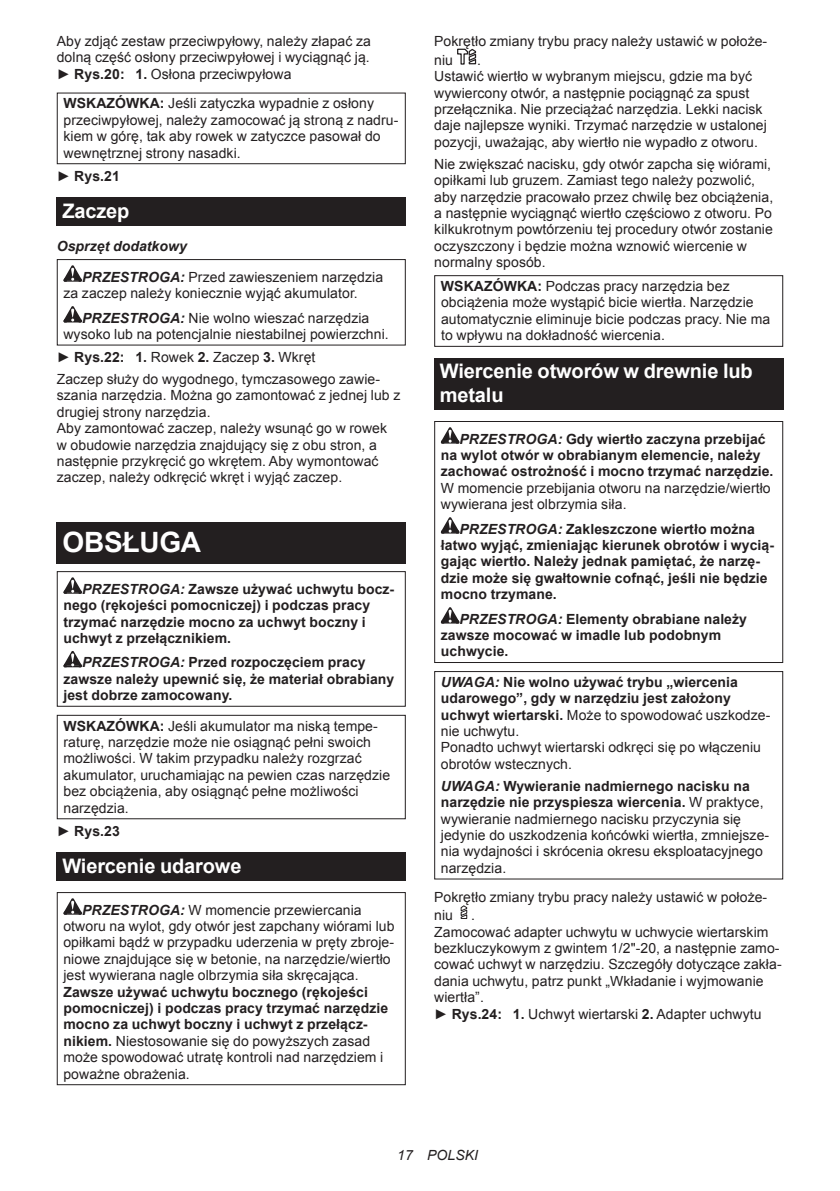
<style>
.page{position:relative;width:840px;height:1191px;background:#fff}
.page>*{position:absolute;margin:0;border:0;box-sizing:border-box;transform-origin:0 0}
.t1{font:700 28px "Arial";letter-spacing:-.01em;color:#fff}
.t2{font:700 20px/23.4px "Arial";letter-spacing:-.01em;color:#fff}
.t3{font:14px/16.4px "Arial";letter-spacing:.005em;color:#231f20}
.t4{font:700 14px/16.4px "Arial";letter-spacing:.005em;color:#231f20}
.t5{font:italic 700 14px/30.6px "Arial";letter-spacing:.005em;color:#231f20}
.t6{font:italic 14px "Arial";letter-spacing:.005em;color:#231f20}
.s1{font-weight:700}
.s2{font-weight:400}
.s3{font-weight:400;font-style:normal}
.s4{font-weight:700;font-style:italic}
.s5{font-style:italic}
</style>
<div class="page">
<div style="left:57px;top:93px;width:348px;height:71px;border:1px solid #231f20"></div>
<div style="left:57px;top:198px;width:348px;height:28px;background:#231f20"></div>
<svg style="left:63px;top:265px;width:19px;height:17px"></svg>
<svg style="left:63px;top:306px;width:19px;height:16px"></svg>
<div style="left:57px;top:259px;width:348px;height:86px;border:1px solid #231f20"></div>
<div style="left:57px;top:522px;width:348px;height:41px;background:#231f20"></div>
<svg style="left:63px;top:577px;width:19px;height:17px"></svg>
<svg style="left:63px;top:651px;width:19px;height:16px"></svg>
<div style="left:57px;top:571px;width:348px;height:136px;border:1px solid #231f20"></div>
<div style="left:57px;top:715px;width:348px;height:104px;border:1px solid #231f20"></div>
<div style="left:57px;top:852px;width:348px;height:29px;background:#231f20"></div>
<svg style="left:63px;top:898px;width:19px;height:16px"></svg>
<div style="left:57px;top:892px;width:348px;height:193px;border:1px solid #231f20"></div>
<svg style="left:457px;top:48px;width:20px;height:17px"></svg>
<div style="left:434px;top:275px;width:348px;height:72px;border:1px solid #231f20"></div>
<div style="left:434px;top:358px;width:348px;height:52px;background:#231f20"></div>
<svg style="left:440px;top:427px;width:19px;height:16px"></svg>
<svg style="left:440px;top:517px;width:19px;height:16px"></svg>
<svg style="left:440px;top:607px;width:19px;height:16px"></svg>
<div style="left:434px;top:421px;width:348px;height:242px;border:1px solid #231f20"></div>
<div style="left:434px;top:671px;width:348px;height:208px;border:1px solid #231f20"></div>
<svg style="left:460px;top:905px;width:7px;height:14px"></svg>
<p class="t3" style="left:57px;top:33px;width:315px;text-align:justify">Aby zdjąć zestaw przeciwpyłowy, należy złapać za dolną część osłony przeciwpyłowej i wyciągnąć ją. ► <span class="s1">Rys.20: 1.</span> Osłona przeciwpyłowa</p>
<p class="t3" style="left:63px;top:95px;width:336px"><span class="s1">WSKAZÓWKA:</span> Jeśli zatyczka wypadnie z osłony przeciwpyłowej, należy zamocować ją stroną z nadru&shy;kiem w górę, tak aby rowek w zatyczce pasował do wewnętrznej strony nasadki.</p>
<p class="t4" style="left:57px;top:168px;width:65px"><span class="s2">►</span> Rys.21</p>
<h2 class="t2" style="left:62px;top:199px;width:68px">Zaczep</h2>
<p class="t5" style="left:82px;top:231px;width:302px;text-indent:-25px">Osprzęt dodatkowy<br>PRZESTROGA: <span class="s3">Przed zawieszeniem narzędzia</span></p>
<p class="t3" style="left:82px;top:281px;width:288px;line-height:24.4px;text-indent:-19px">za zaczep należy koniecznie wyjąć akumulator.<br><span class="s4">PRZESTROGA:</span> Nie wolno wieszać narzędzia</p>
<p class="t3" style="left:57px;top:323px;width:333px;line-height:22.6px;text-indent:7px">wysoko lub na potencjalnie niestabilnej powierzchni. ► <span class="s1">Rys.22: 1.</span> Rowek <span class="s1">2.</span> Zaczep <span class="s1">3.</span> Wkręt<br>Zaczep służy do wygodnego, tymczasowego zawie-</p>
<p class="t3" style="left:57px;top:387px;width:345px">szania narzędzia. Można go zamontować z jednej lub z drugiej strony narzędzia.<br>Aby zamontować zaczep, należy wsunąć go w rowek w obudowie narzędzia znajdujący się z obu stron, a następnie przykręcić go wkrętem. Aby wymontować zaczep, należy odkręcić wkręt i wyjąć zaczep.</p>
<h1 class="t1" style="left:62px;top:523px;width:140px">OBSŁUGA</h1>
<p class="t4" style="left:63px;top:581px;width:332px;text-indent:19px"><span class="s5">PRZESTROGA:</span> Zawsze używać uchwytu bocz&shy;nego (rękojeści pomocniczej) i podczas pracy trzymać narzędzie mocno za uchwyt boczny i uchwyt z przełącznikiem.</p>
<p class="t4" style="left:63px;top:654px;width:332px;text-indent:19px"><span class="s5">PRZESTROGA:</span> Przed rozpoczęciem pracy zawsze należy upewnić się, że materiał obrabiany jest dobrze zamocowany.</p>
<p class="t3" style="left:63px;top:717px;width:328px"><span class="s1">WSKAZÓWKA:</span> Jeśli akumulator ma niską tempe&shy;raturę, narzędzie może nie osiągnąć pełni swoich możliwości. W takim przypadku należy rozgrzać akumulator, uruchamiając na pewien czas narzędzie bez obciążenia, aby osiągnąć pełne możliwości narzędzia.</p>
<p class="t4" style="left:57px;top:823px;width:65px"><span class="s2">►</span> Rys.23</p>
<h2 class="t2" style="left:62px;top:854px;width:180px">Wiercenie udarowe</h2>
<p class="t3" style="left:63px;top:901px;width:332px;text-indent:19px"><span class="s4">PRZESTROGA:</span> W momencie przewiercania otworu na wylot, gdy otwór jest zapchany wiórami lub opiłkami bądź w przypadku uderzenia w pręty zbroje&shy;niowe znajdujące się w betonie, na narzędzie/wiertło jest wywierana nagle olbrzymia siła skręcająca.</p>
<p class="t4" style="left:63px;top:984px;width:326px">Zawsze używać uchwytu bocznego (rękojeści pomocniczej) i podczas pracy trzymać narzędzie mocno za uchwyt boczny i uchwyt z przełącz&shy;nikiem. <span class="s2">Niestosowanie się do powyższych zasad może spowodować utratę kontroli nad narzędziem i poważne obrażenia.</span></p>
<p class="t3" style="left:434px;top:32px;width:334px;line-height:18.8px">Pokrętło zmiany trybu pracy należy ustawić w położe&shy;niu</p>
<p class="t3" style="left:434px;top:52px;width:334px;text-indent:43px">.<br>Ustawić wiertło w wybranym miejscu, gdzie ma być wywiercony otwór, a następnie pociągnąć za spust przełącznika. Nie przeciążać narzędzia. Lekki nacisk daje najlepsze wyniki. Trzymać narzędzie w ustalonej pozycji, uważając, aby wiertło nie wypadło z otworu.</p>
<p class="t3" style="left:434px;top:156px;width:340px">Nie zwiększać nacisku, gdy otwór zapcha się wiórami, opiłkami lub gruzem. Zamiast tego należy pozwolić, aby narzędzie pracowało przez chwilę bez obciążenia, a następnie wyciągnąć wiertło częściowo z otworu. Po kilkukrotnym powtórzeniu tej procedury otwór zostanie oczyszczony i będzie można wznowić wiercenie w normalny sposób.</p>
<p class="t3" style="left:441px;top:278px;width:330px"><span class="s1">WSKAZÓWKA:</span> Podczas pracy narzędzia bez obciążenia może wystąpić bicie wiertła. Narzędzie automatycznie eliminuje bicie podczas pracy. Nie ma to wpływu na dokładność wiercenia.</p>
<h2 class="t2" style="left:439px;top:360px;width:314px">Wiercenie otworów w drewnie lub metalu</h2>
<p class="t4" style="left:440px;top:431px;width:334px;text-indent:19px"><span class="s5">PRZESTROGA:</span> Gdy wiertło zaczyna przebijać na wylot otwór w obrabianym elemencie, należy zachować ostrożność i mocno trzymać narzędzie.</p>
<p class="t3" style="left:440px;top:480px;width:331px">W momencie przebijania otworu na narzędzie/wiertło wywierana jest olbrzymia siła.</p>
<p class="t4" style="left:440px;top:521px;width:334px;text-indent:19px"><span class="s5">PRZESTROGA:</span> Zakleszczone wiertło można łatwo wyjąć, zmieniając kierunek obrotów i wycią&shy;gając wiertło. Należy jednak pamiętać, że narzę&shy;dzie może się gwałtownie cofnąć, jeśli nie będzie mocno trzymane.</p>
<p class="t4" style="left:440px;top:611px;width:307px;text-indent:19px"><span class="s5">PRZESTROGA:</span> Elementy obrabiane należy zawsze mocować w imadle lub podobnym uchwycie.</p>
<p class="t3" style="left:440px;top:674px;width:331px"><span class="s4">UWAGA:</span> <span class="s1">Nie wolno używać trybu „wiercenia udarowego”, gdy w narzędziu jest założony uchwyt wiertarski.</span> Może to spowodować uszkodze&shy;nie uchwytu.<br>Ponadto uchwyt wiertarski odkręci się po włączeniu obrotów wstecznych.</p>
<p class="t3" style="left:440px;top:778px;width:330px"><span class="s4">UWAGA:</span> <span class="s1">Wywieranie nadmiernego nacisku na narzędzie nie przyspiesza wiercenia.</span> W praktyce, wywieranie nadmiernego nacisku przyczynia się jedynie do uszkodzenia końcówki wiertła, zmniejsze&shy;nia wydajności i skrócenia okresu eksploatacyjnego narzędzia.</p>
<p class="t3" style="left:434px;top:887px;width:334px;line-height:18.8px">Pokrętło zmiany trybu pracy należy ustawić w położe&shy;niu</p>
<p class="t3" style="left:434px;top:907px;width:349px;text-indent:37px">.<br>Zamocować adapter uchwytu w uchwycie wiertarskim bezkluczykowym z gwintem 1/2"-20, a następnie zamo&shy;cować uchwyt w narzędziu. Szczegóły dotyczące zakła&shy;dania uchwytu, patrz punkt „Wkładanie i wyjmowanie wiertła”.<br>► <span class="s1">Rys.24: 1.</span> Uchwyt wiertarski <span class="s1">2.</span> Adapter uchwytu</p>
<p class="t6" style="left:397px;top:1146px;width:82px">17 POLSKI</p>
</div>
